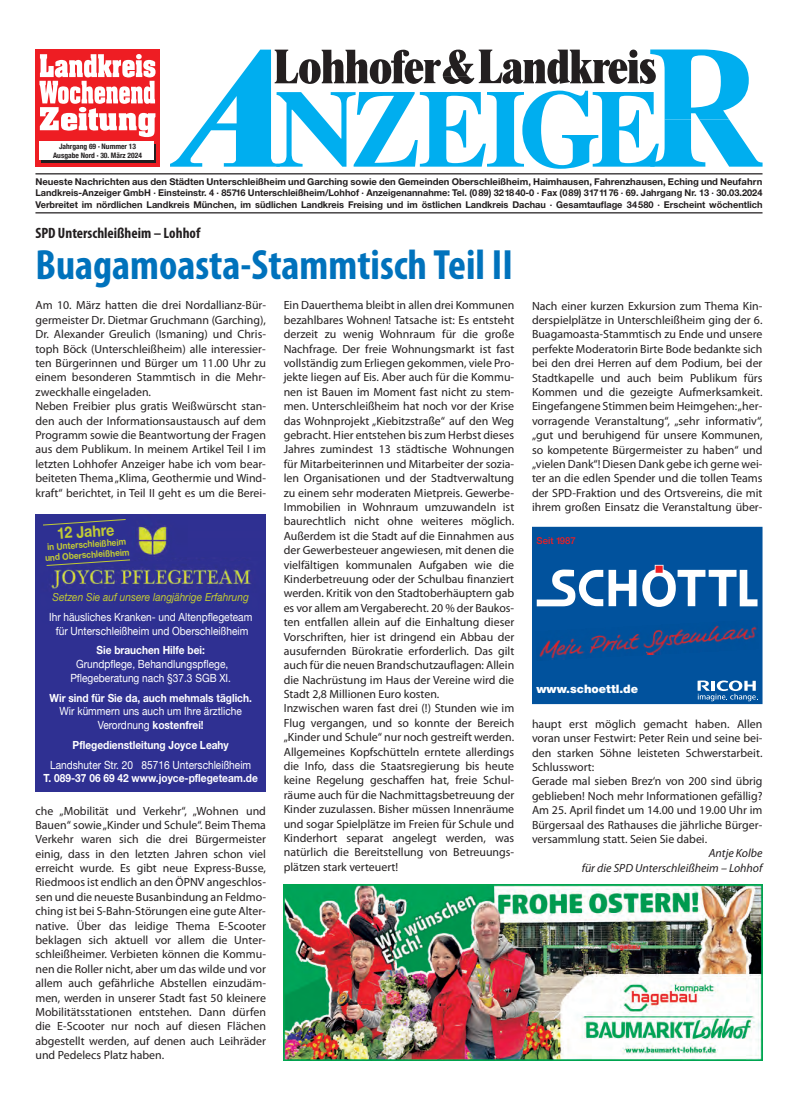
<style>
.page{position:relative;width:798px;height:1117px;background:#fff}
.page>*{position:absolute;margin:0;border:0;box-sizing:border-box;transform-origin:0 0}
.t1{font:700 condensed 42.5px "Myriad Pro";color:#0072bc}
.t2{font:700 15.88px "Helvetica Neue";color:#c2cb34;scale:.9 1}
.t3{font:700 condensed 15px "Myriad Pro";color:#231f20}
.t4{font:11.88px/14.4px "Myriad Pro";color:#231f20;text-align:justify}
.t5{font:italic 11.88px/14.4px "Myriad Pro";color:#231f20;text-align:right}
.t6{font:900 11.62px "Helvetica Neue";color:#fff}
.t7{font:11.25px/13.8px "Helvetica Neue";color:#fff;text-align:center;scale:.9 1}
.t8{font:700 11.25px "Helvetica Neue";color:#fff;scale:.9 1}
.t9{font:italic 11.25px "Helvetica Neue";color:#c2cb34;scale:.9 1}
.t10{font:500 9.5px "Helvetica Neue";color:#ee1d23}
.t11{font:700 9.38px/11.2px "Helvetica Neue";color:#231f20;text-align:justify}
.t12{font:700 9.25px/10.6px "Helvetica Neue";color:#c2cb34;scale:.9 1}
.t13{font:700 condensed 7.5px "Helvetica Neue";color:#231f20}
.s1{font-weight:400}
</style>
<div class="page">
<hr style="left:35px;top:173px;width:727px;height:1px;background:#231f20">
<hr style="left:35px;top:212px;width:727px;height:1px;background:#231f20">
<svg style="left:170px;top:49px;width:592px;height:120px"></svg>
<div style="left:35px;top:50px;width:124px;height:117px;background:#ee1d23"></div>
<svg style="left:39px;top:54px;width:116px;height:83px"></svg>
<div style="left:35px;top:139px;width:124px;height:28px;background:linear-gradient(to right,#ea1d23,#f01d23)"></div>
<div style="left:42px;top:144px;width:114px;height:18px;background:#231f20"></div>
<div style="left:39px;top:141px;width:115px;height:19px;background:#fff"></div>
<div style="left:533px;top:528px;width:228px;height:174px;background:#01529d"></div>
<div style="left:531px;top:526px;width:231px;height:178px;border:1px solid #01529d"></div>
<svg style="left:642px;top:564px;width:115px;height:42px"></svg>
<svg style="left:536px;top:569px;width:100px;height:37px"></svg>
<svg style="left:697px;top:680px;width:59px;height:21px"></svg>
<img style="left:539px;top:625px;width:218px;height:35px">
<img style="left:283px;top:884px;width:478px;height:175px">
<img style="left:35px;top:514px;width:231px;height:44px">
<div style="left:35px;top:558px;width:231px;height:232px;background:#2f3092"></div>
<svg style="left:42px;top:518px;width:84px;height:8px"></svg>
<img style="left:35px;top:561px;width:231px;height:31px">
<svg style="left:46px;top:559px;width:85px;height:7px"></svg>
<p class="t13" style="left:59px;top:142px;width:78px">Jahrgang 69 · Nummer 13</p>
<p class="t13" style="left:53px;top:150px;width:90px">Ausgabe Nord · 30. März 2024</p>
<p class="t11" style="left:35px;top:177px;width:728px">Neueste Nachrichten aus den Städten Unterschleißheim und Garching sowie den Gemeinden Oberschleißheim, Haimhausen, Fahrenzhausen, Eching und Neufahrn Landkreis-Anzeiger GmbH · Einsteinstr. 4 · 85716 Unterschleißheim/Lohhof · Anzeigenannahme: Tel. (0 89) 321840-0 · Fax (0 89) 3171176 · 69. Jahrgang Nr. 13 · 30.03.2024<br>Verbreitet im nördlichen Landkreis München, im südlichen Landkreis Freising und im östlichen Landkreis Dachau · Gesamtauflage 34 580 · Erscheint wöchentlich</p>
<p class="t3" style="left:35px;top:224px;width:166px">SPD Unterschleißheim – Lohhof</p>
<p class="t1" style="left:35px;top:239px;width:479px">Buagamoasta-Stammtisch Teil II</p>
<p class="t4" style="left:35px;top:299px;width:232px">Am 10. März hatten die drei Nordallianz-Bür&shy;germeister Dr. Dietmar Gruchmann (Garching), Dr. Alexander Greulich (Ismaning) und Chris - toph Böck (Unterschleißheim) alle interessier&shy;ten Bürgerinnen und Bürger um 11.00 Uhr zu einem besonderen Stammtisch in die Mehr&shy;zweckhalle eingeladen.</p>
<p class="t4" style="left:35px;top:400px;width:232px">Neben Freibier plus gratis Weißwürscht stan&shy;den auch der Informationsaustausch auf dem Programm sowie die Beantwortung der Fragen aus dem Publikum. In meinem Artikel Teil I im letzten Lohhofer Anzeiger habe ich vom bear&shy;beiteten Thema „Klima, Geothermie und Wind&shy;kraft“ berichtet, in Teil II geht es um die Berei-</p>
<p class="t4" style="left:283px;top:299px;width:232px">Ein Dauerthema bleibt in allen drei Kommunen bezahlbares Wohnen! Tatsache ist: Es entsteht derzeit zu wenig Wohnraum für die große Nachfrage. Der freie Wohnungsmarkt ist fast vollständig zum Erliegen gekommen, viele Pro&shy;jekte liegen auf Eis. Aber auch für die Kommu&shy;nen ist Bauen im Moment fast nicht zu stem&shy;men. Unterschleißheim hat noch vor der Krise das Wohnprojekt „Kiebitzstraße“ auf den Weg gebracht. Hier entstehen bis zum Herbst dieses Jahres zumindest 13 städtische Wohnungen für Mitarbeiterinnen und Mitarbeiter der sozia&shy;len Organisationen und der Stadtverwaltung zu einem sehr moderaten Mietpreis. Gewerbe-Immobilien in Wohnraum umzuwandeln ist baurechtlich nicht ohne weiteres möglich.<br>Außerdem ist die Stadt auf die Einnahmen aus der Gewerbesteuer angewiesen, mit denen die vielfältigen kommunalen Aufgaben wie die Kinderbetreuung oder der Schulbau finanziert werden. Kritik von den Stadtoberhäuptern gab es vor allem am Vergaberecht. 20 % der Baukos - ten entfallen allein auf die Einhaltung dieser Vorschriften, hier ist dringend ein Abbau der ausufernden Bürokratie erforderlich. Das gilt auch für die neuen Brandschutzauflagen: Allein die Nachrüstung im Haus der Vereine wird die Stadt 2,8 Millionen Euro kosten.</p>
<p class="t4" style="left:283px;top:702px;width:232px">Inzwischen waren fast drei (!) Stunden wie im Flug vergangen, und so konnte der Bereich „Kinder und Schule“ nur noch gestreift werden.<br>Allgemeines Kopfschütteln erntete allerdings die Info, dass die Staatsregierung bis heute keine Regelung geschaffen hat, freie Schul&shy;räume auch für die Nachmittagsbetreuung der Kinder zuzulassen. Bisher müssen Innenräume und sogar Spielplätze im Freien für Schule und Kinderhort separat angelegt werden, was natürlich die Bereitstellung von Betreuungs&shy;plätzen stark verteuert!</p>
<p class="t2" style="left:57px;top:527px;width:65px;rotate:-4deg">12 Jahre</p>
<p class="t12" style="left:44px;top:542px;width:95px;rotate:-4deg">in Unterschleißheim und Oberschleißheim</p>
<p class="t9" style="left:52px;top:592px;width:220px">Setzen Sie auf unsere langjährige Erfahrung</p>
<p class="t7" style="left:49px;top:610px;width:227px">Ihr häusliches Kranken- und Altenpflegeteam für Unterschleißheim und Oberschleißheim</p>
<p class="t8" style="left:96px;top:646px;width:122px">Sie brauchen Hilfe bei:</p>
<p class="t7" style="left:76px;top:657px;width:170px">Grundpflege, Behandlungspflege,</p>
<p class="t7" style="left:70px;top:670px;width:180px">Pflegeberatung nach §37.3 SGB XI.</p>
<p class="t8" style="left:49px;top:693px;width:226px">Wir sind für Sie da, auch mehmals täglich.</p>
<p class="t7" style="left:60px;top:704px;width:204px">Wir kümmern uns auch um Ihre ärztliche</p>
<p class="t8" style="left:98px;top:721px;width:119px"><span class="s1">Verordnung</span> kostenfrei!</p>
<p class="t8" style="left:73px;top:740px;width:175px">Pflegedienstleitung Joyce Leahy</p>
<p class="t7" style="left:50px;top:758px;width:225px">Landshuter Str. 20 85716 Unterschleißheim</p>
<p class="t8" style="left:44px;top:774px;width:239px">T. 089-37 06 69 42 www.joyce-pflegeteam.de</p>
<p class="t4" style="left:35px;top:804px;width:232px">che „Mobilität und Verkehr“, „Wohnen und Bauen“ sowie „Kinder und Schule“. Beim Thema Verkehr waren sich die drei Bürgermeister einig, dass in den letzten Jahren schon viel erreicht wurde. Es gibt neue Express-Busse, Riedmoos ist endlich an den ÖPNV angeschlos&shy;sen und die neueste Busanbindung an Feldmo&shy;ching ist bei S-Bahn-Störungen eine gute Alter&shy;native. Über das leidige Thema E-Scooter beklagen sich aktuell vor allem die Unter&shy;schleißheimer. Verbieten können die Kommu&shy;nen die Roller nicht, aber um das wilde und vor allem auch gefährliche Abstellen einzudäm&shy;men, werden in unserer Stadt fast 50 kleinere Mobilitätsstationen entstehen. Dann dürfen die E-Scooter nur noch auf diesen Flächen abgestellt werden, auf denen auch Leihräder und Pedelecs Platz haben.</p>
<p class="t4" style="left:531px;top:299px;width:232px">Nach einer kurzen Exkursion zum Thema Kin&shy;derspielplätze in Unterschleißheim ging der 6.<br>Buagamoasta-Stammtisch zu Ende und unsere perfekte Moderatorin Birte Bode bedankte sich bei den drei Herren auf dem Podium, bei der Stadtkapelle und auch beim Publikum fürs Kommen und die gezeigte Aufmerksamkeit.<br>Eingefangene Stimmen beim Heimgehen: „her&shy;vorragende Veranstaltung“, „sehr informativ“, „gut und beruhigend für unsere Kommunen, so kompetente Bürgermeister zu haben“ und „vielen Dank“! Diesen Dank gebe ich gerne wei&shy;ter an die edlen Spender und die tollen Teams der SPD-Fraktion und des Ortsvereins, die mit ihrem großen Einsatz die Veranstaltung über-</p>
<p class="t10" style="left:536px;top:535px;width:41px">Seit 1987</p>
<p class="t6" style="left:536px;top:685px;width:103px">www.schoettl.de</p>
<p class="t4" style="left:531px;top:717px;width:232px">haupt erst möglich gemacht haben. Allen voran unser Festwirt: Peter Rein und seine bei&shy;den starken Söhne leisteten Schwerstarbeit.<br>Schlusswort:</p>
<p class="t4" style="left:531px;top:775px;width:232px">Gerade mal sieben Brez‘n von 200 sind übrig geblieben! Noch mehr Informationen gefällig?<br>Am 25. April findet um 14.00 und 19.00 Uhr im Bürgersaal des Rathauses die jährliche Bürger&shy;versammlung statt. Seien Sie dabei.</p>
<p class="t5" style="left:581px;top:847px;width:182px">Antje Kolbe<br>für die SPD Unterschleißheim – Lohhof</p>
</div>
